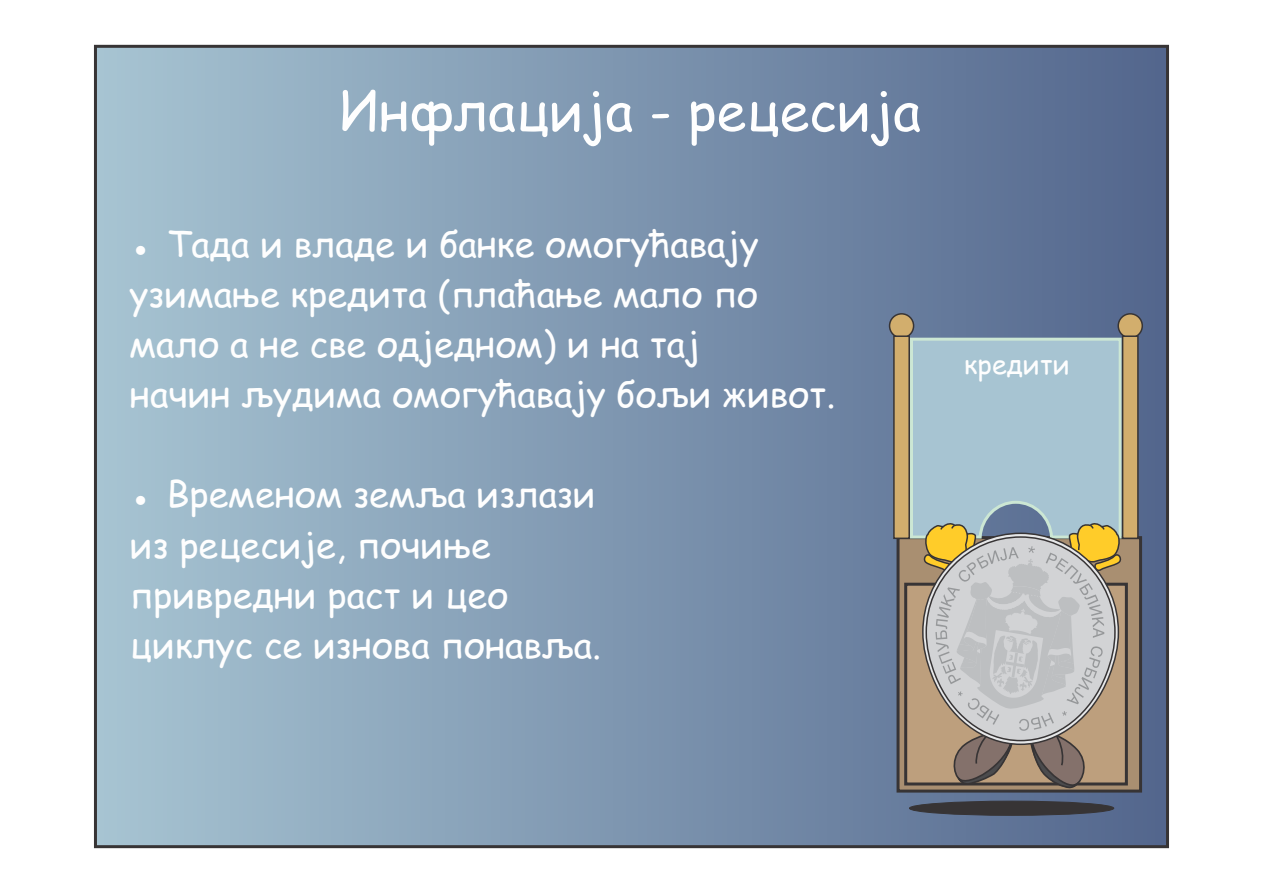
<style>
.page{position:relative;width:1263px;height:893px;background:#fff}
.page>*{position:absolute;margin:0;border:0;box-sizing:border-box;transform-origin:0 0}
.t1{font:54px "Comic Sans MS";color:#fefefe}
.t2{font:36px/50.1px "Comic Sans MS";color:#fefefe}
.t3{font:27px "Comic Sans MS";color:#fefefe}
.s1{font-size:34.5px}
</style>
<div class="page">
<div style="left:95px;top:46px;width:1072px;height:801px;background:linear-gradient(to right,#a7c4d3,#53658c)"></div>
<div style="left:889px;top:313px;width:25px;height:26px;background:#d2ae6d;border:2px solid #373435;border-radius:50%"></div>
<div style="left:1117px;top:313px;width:26px;height:26px;background:#d2ae6d;border:2px solid #373435;border-radius:50%"></div>
<div style="left:909px;top:801px;width:205px;height:14px;background:#373435;border:1px solid #373435;border-radius:50%"></div>
<svg style="left:892px;top:335px;width:247px;height:463px;background:#acaea8"></svg>
<h1 class="t1" style="left:339px;top:87px;width:583px">Инфлација - рецесија</h1>
<p class="t2" style="left:130px;top:222px;width:707px"><span class="s1">●</span> Тада и владе и банке омогућавају узимање кредита (плаћање мало по мало а не све одједном) и на тај<br>начин људима омогућавају бољи живот.</p>
<p class="t2" style="left:130px;top:473px;width:473px"><span class="s1">●</span> Временом земља излази из рецесије, почиње привредни раст и цео циклус се изнова понавља.</p>
<p class="t3" style="left:964px;top:353px;width:107px">кредити</p>
</div>
